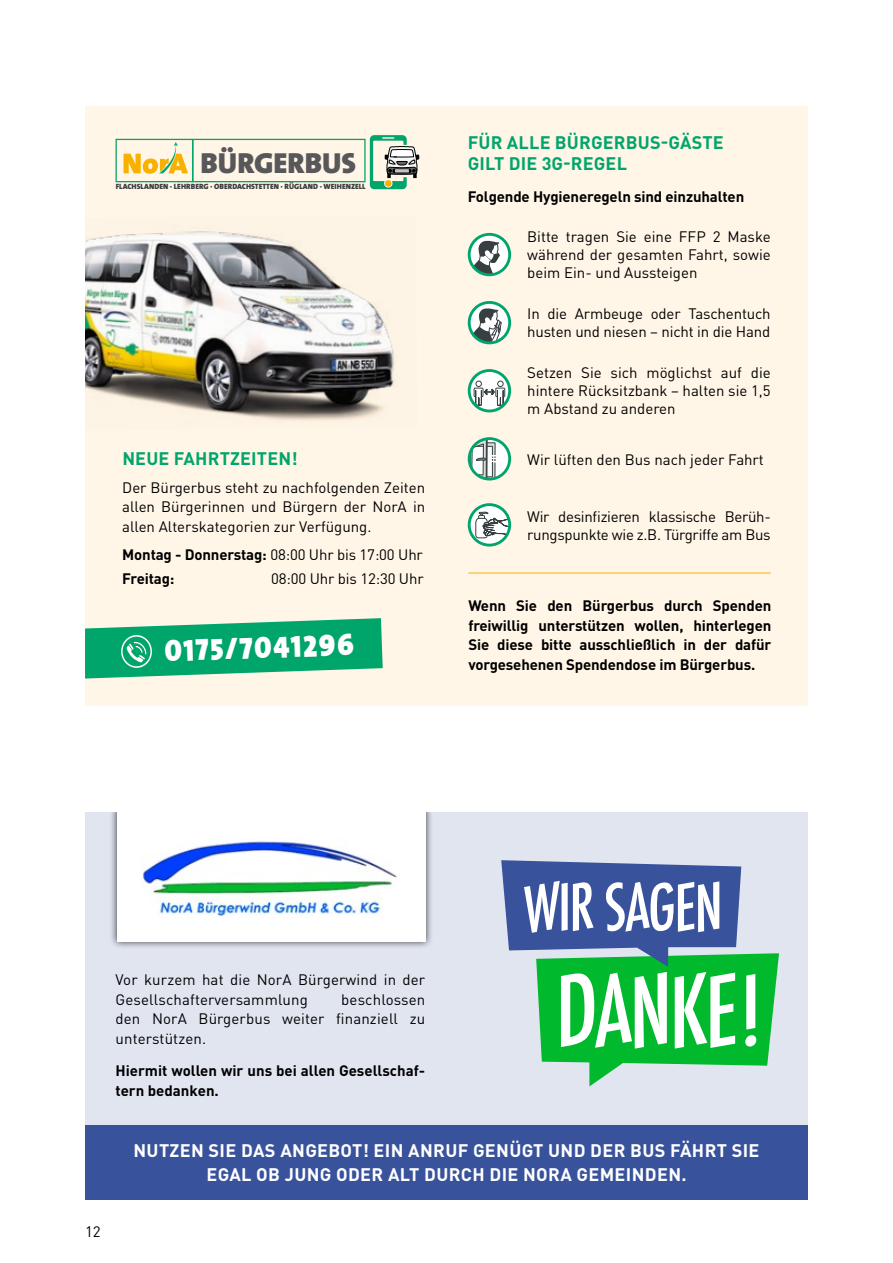
<style>
.page{position:relative;width:893px;height:1263px;background:#fff}
.page>*{position:absolute;margin:0;border:0;box-sizing:border-box;transform-origin:0 0}
.t1{font:30.75px "The Sans Black Caps";color:#fff;scale:.94 1}
.t2{font:900 29.1px "The Sans";color:#58585a}
.t3{font:700 18px/24px "DIN Pro";letter-spacing:.02em;color:#fff;text-align:center}
.t4{font:700 18px/21px "DIN Pro";letter-spacing:.01em;color:#00a56c}
.t5{font:15px/19.5px "DIN Pro";color:#000;text-align:justify}
.t6{font:700 15px/19.5px "DIN Pro";letter-spacing:-.01em;color:#000}
.t7{font:15px/18px "DIN Pro";letter-spacing:-.02em;color:#000}
.t8{font:900 7.65px "The Sans";letter-spacing:.005em;color:#3e3d40}
.s1{font-weight:400}
</style>
<div class="page">
<div style="left:85px;top:812px;width:723px;height:387px;background:#e1e5f0"></div>
<div style="left:85px;top:106px;width:723px;height:600px;background:#fff6e7"></div>
<svg style="left:85px;top:618px;width:298px;height:60px"></svg>
<img style="left:85px;top:231px;width:310px;height:190px">
<div style="left:116px;top:139px;width:250px;height:43px;border:1px solid #00a56c"></div>
<div style="left:192px;top:140px;width:1px;height:42px;border:1px solid #00a56c"></div>
<svg style="left:124px;top:142px;width:64px;height:32px"></svg>
<svg style="left:370px;top:135px;width:49px;height:54px"></svg>
<svg style="left:469px;top:234px;width:41px;height:41px"></svg>
<svg style="left:469px;top:240px;width:32px;height:35px"></svg>
<div style="left:468px;top:233px;width:43px;height:43px;border:3px solid #00a56c;border-radius:50%"></div>
<svg style="left:469px;top:370px;width:41px;height:41px"></svg>
<div style="left:474px;top:388px;width:9px;height:9px;border:1px solid #373f42"></div>
<div style="left:495px;top:388px;width:10px;height:9px;border:1px solid #373f42"></div>
<svg style="left:475px;top:381px;width:29px;height:25px"></svg>
<div style="left:468px;top:369px;width:43px;height:43px;border:3px solid #00a56c;border-radius:50%"></div>
<svg style="left:469px;top:302px;width:41px;height:41px"></svg>
<svg style="left:469px;top:307px;width:33px;height:36px"></svg>
<div style="left:468px;top:301px;width:43px;height:43px;border:3px solid #00a56c;border-radius:50%"></div>
<svg style="left:469px;top:439px;width:41px;height:40px"></svg>
<svg style="left:469px;top:440px;width:37px;height:39px"></svg>
<div style="left:468px;top:437px;width:43px;height:43px;border:3px solid #00a56c;border-radius:50%"></div>
<svg style="left:469px;top:505px;width:41px;height:40px"></svg>
<svg style="left:475px;top:511px;width:35px;height:27px"></svg>
<div style="left:468px;top:503px;width:43px;height:43px;border:3px solid #00a56c;border-radius:50%"></div>
<div style="left:109px;top:812px;width:324px;height:137px;background:#000;opacity:.75"></div>
<div style="left:117px;top:812px;width:308px;height:130px;background:#fff"></div>
<img style="left:142px;top:841px;width:254px;height:76px">
<div style="left:85px;top:1125px;width:723px;height:74px;background:#38529c"></div>
<hr style="left:468px;top:573px;width:303px;height:1px;background:#f8b100">
<svg style="left:501px;top:860px;width:278px;height:226px"></svg>
<h2 class="t2" style="left:200px;top:139px;width:157px">BÜRGERBUS</h2>
<p class="t8" style="left:116px;top:180px;width:251px">FLACHSLANDEN · LEHRBERG · OBERDACHSTETTEN · RÜGLAND · WEIHENZELL</p>
<p class="t4" style="left:122px;top:447px;width:177px">NEUE FAHRTZEITEN!</p>
<p class="t5" style="left:122px;top:477px;width:304px">Der Bürgerbus steht zu nachfolgenden Zeiten allen Bürgerinnen und Bürgern der NorA in allen Alterskategorien zur Verfügung.</p>
<p class="t6" style="left:122px;top:542px;width:302px;line-height:23.7px">Montag - Donnerstag: <span class="s1">08:00 Uhr bis 17:00 Uhr<br></span>Freitag:</p>
<p class="t5" style="left:271px;top:568px;width:154px">08:00 Uhr bis 12:30 Uhr</p>
<h1 class="t1" style="left:164px;top:625px;width:203px;rotate:-2deg">0175/7041296</h1>
<p class="t4" style="left:468px;top:131px;width:257px">FÜR ALLE BÜRGERBUS-GÄSTE<br>GILT DIE 3G-REGEL</p>
<p class="t6" style="left:468px;top:186px;width:278px">Folgende Hygieneregeln sind einzuhalten</p>
<p class="t5" style="left:527px;top:227px;width:245px;line-height:18px">Bitte tragen Sie eine FFP 2 Maske während der gesamten Fahrt, sowie beim Ein- und Aussteigen</p>
<p class="t5" style="left:527px;top:304px;width:245px;line-height:18px">In die Armbeuge oder Taschentuch husten und niesen – nicht in die Hand</p>
<p class="t5" style="left:527px;top:363px;width:245px;line-height:18px">Setzen Sie sich möglichst auf die hintere Rücksitzbank – halten sie 1,5 m Abstand zu anderen</p>
<p class="t5" style="left:527px;top:449px;width:238px">Wir lüften den Bus nach jeder Fahrt</p>
<p class="t7" style="left:527px;top:507px;width:245px">Wir desinfizieren klassische Berüh&shy;rungspunkte wie z.B. Türgriffe am Bus</p>
<p class="t6" style="left:468px;top:595px;width:304px;text-align:justify">Wenn Sie den Bürgerbus durch Spenden freiwillig unterstützen wollen, hinterlegen Sie diese bitte ausschließlich in der dafür vorgesehenen Spendendose im Bürgerbus.</p>
<p class="t5" style="left:116px;top:969px;width:311px">Vor kurzem hat die NorA Bürgerwind in der<br>Gesellschafterversammlung</p>
<p class="t5" style="left:116px;top:989px;width:311px;text-indent:226px">beschlossen den NorA Bürgerbus weiter finanziell zu unterstützen.</p>
<p class="t6" style="left:116px;top:1060px;width:311px">Hiermit wollen wir uns bei allen Gesellschaf&shy;tern bedanken.</p>
<p class="t3" style="left:133px;top:1137px;width:628px">NUTZEN SIE DAS ANGEBOT! EIN ANRUF GENÜGT UND DER BUS FÄHRT SIE<br>EGAL OB JUNG ODER ALT DURCH DIE NORA GEMEINDEN.</p>
<p class="t5" style="left:85px;top:1221px;width:17px">12</p>
</div>
